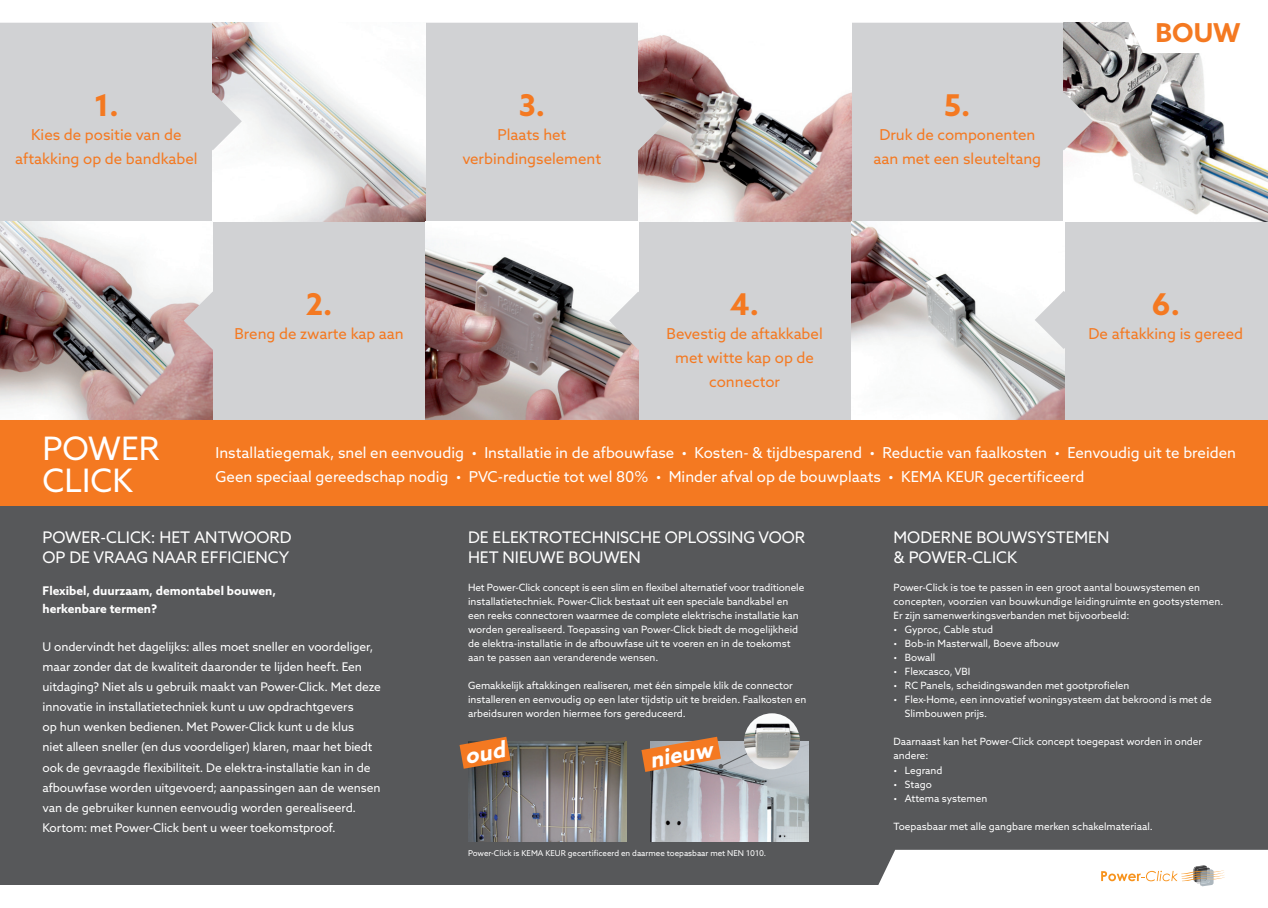
<style>
.page{position:relative;width:1268px;height:908px;background:#fff}
.page>*{position:absolute;margin:0;border:0;box-sizing:border-box;transform-origin:0 0}
.t1{font:32.3px "Azo Sans";color:#fff}
.t2{font:700 30px "Azo Sans";color:#f47921}
.t3{font:700 26px "Azo Sans";color:#f47921}
.t4{font:italic 700 22px "Azo Sans";color:#fff}
.t5{font:16px/20px "Azo Sans";color:#fff}
.t6{font:15px/24px "Azo Sans";color:#fff}
.t7{font:15px/24px "Azo Sans";color:#f47921;text-align:center}
.t8{font:12px/20px "Azo Sans";letter-spacing:-.01em;color:#fff}
.t9{font:700 12px/18px "Azo Sans";color:#fff}
.t10{font:10px/14px "Azo Sans";color:#fff}
.t11{font:8px "Azo Sans";color:#fff}
</style>
<div class="page">
<div style="left:0;top:483px;width:1267px;height:401px;background:#57585a"></div>
<div style="left:0;top:23px;width:1267px;height:397px;background:#d1d2d4"></div>
<div style="left:0;top:420px;width:1267px;height:85px;background:#f47921"></div>
<img style="left:213px;top:23px;width:212px;height:198px">
<img style="left:638px;top:23px;width:212px;height:198px">
<img style="left:1063px;top:23px;width:204px;height:198px">
<img style="left:851px;top:221px;width:213px;height:199px">
<img style="left:0;top:221px;width:213px;height:199px">
<img style="left:425px;top:221px;width:213px;height:199px">
<svg style="left:184px;top:92px;width:58px;height:58px"></svg>
<svg style="left:184px;top:291px;width:58px;height:58px"></svg>
<svg style="left:609px;top:291px;width:58px;height:58px"></svg>
<svg style="left:1034px;top:291px;width:58px;height:58px"></svg>
<svg style="left:609px;top:92px;width:58px;height:58px"></svg>
<svg style="left:1034px;top:92px;width:58px;height:58px"></svg>
<img style="left:468px;top:741px;width:158px;height:99px">
<img style="left:650px;top:741px;width:158px;height:99px">
<svg style="left:1120px;top:22px;width:147px;height:31px"></svg>
<svg style="left:872px;top:849px;width:395px;height:38px"></svg>
<svg style="left:641px;top:736px;width:109px;height:35px"></svg>
<img style="left:744px;top:713px;width:55px;height:56px;border-radius:28px">
<svg style="left:459px;top:736px;width:51px;height:32px"></svg>
<p class="t2" style="left:94px;top:85px;width:26px">1.</p>
<p class="t7" style="left:31px;top:122px;width:152px">Kies de positie van de</p>
<p class="t7" style="left:15px;top:146px;width:184px">aftakking op de bandkabel</p>
<p class="t2" style="left:518px;top:85px;width:28px">3.</p>
<p class="t7" style="left:497px;top:122px;width:70px">Plaats het</p>
<p class="t7" style="left:462px;top:146px;width:140px">verbindingselement</p>
<p class="t2" style="left:944px;top:85px;width:28px">5.</p>
<p class="t7" style="left:873px;top:122px;width:169px">Druk de componenten aan met een sleuteltang</p>
<p class="t3" style="left:1155px;top:15px;width:86px">BOUW</p>
<p class="t1" style="left:43px;top:427px;width:119px">POWER</p>
<p class="t1" style="left:43px;top:459px;width:92px">CLICK</p>
<p class="t2" style="left:306px;top:284px;width:28px">2.</p>
<p class="t7" style="left:234px;top:321px;width:171px">Breng de zwarte kap aan</p>
<p class="t2" style="left:730px;top:284px;width:30px">4.</p>
<p class="t7" style="left:666px;top:321px;width:158px">Bevestig de aftakkabel met witte kap op de connector</p>
<p class="t2" style="left:1151px;top:284px;width:29px">6.</p>
<p class="t7" style="left:1088px;top:321px;width:156px">De aftakking is gereed</p>
<p class="t6" style="left:215px;top:440px;width:1021px">Installatiegemak, snel en eenvoudig • Installatie in de afbouwfase • Kosten- &amp; tijdbesparend • Reductie van faalkosten • Eenvoudig uit te breiden<br>Geen speciaal gereedschap nodig • PVC-reductie tot wel 80% • Minder afval op de bouwplaats • KEMA KEUR gecertificeerd</p>
<p class="t5" style="left:43px;top:527px;width:250px">POWER-CLICK: HET ANTWOORD</p>
<p class="t5" style="left:43px;top:547px;width:248px">OP DE VRAAG NAAR EFFICIENCY</p>
<p class="t9" style="left:43px;top:581px;width:235px">Flexibel, duurzaam, demontabel bouwen, herkenbare termen?</p>
<p class="t8" style="left:43px;top:636px;width:340px">U ondervindt het dagelijks: alles moet sneller en voordeliger, maar zonder dat de kwaliteit daaronder te lijden heeft. Een uitdaging? Niet als u gebruik maakt van Power-Click. Met deze innovatie in installatietechniek kunt u uw opdrachtgevers<br>op hun wenken bedienen. Met Power-Click kunt u de klus<br>niet alleen sneller (en dus voordeliger) klaren, maar het biedt ook de gevraagde flexibiliteit. De elektra-installatie kan in de afbouwfase worden uitgevoerd; aanpassingen aan de wensen van de gebruiker kunnen eenvoudig worden gerealiseerd.<br>Kortom: met Power-Click bent u weer toekomstproof.</p>
<p class="t5" style="left:468px;top:527px;width:338px">DE ELEKTROTECHNISCHE OPLOSSING VOOR<br>HET NIEUWE BOUWEN</p>
<p class="t10" style="left:468px;top:580px;width:338px">Het Power-Click concept is een slim en flexibel alternatief voor traditionele installatietechniek. Power-Click bestaat uit een speciale bandkabel en een reeks connectoren waarmee de complete elektrische installatie kan worden gerealiseerd. Toepassing van Power-Click biedt de mogelijkheid de elektra-installatie in de afbouwfase uit te voeren en in de toekomst aan te passen aan veranderende wensen.</p>
<p class="t10" style="left:468px;top:678px;width:340px">Gemakkelijk aftakkingen realiseren, met één simpele klik de connector installeren en eenvoudig op een later tijdstip uit te breiden. Faalkosten en arbeidsuren worden hiermee fors gereduceerd.</p>
<p class="t4" style="left:647px;top:745px;width:65px;rotate:-10deg">nieuw</p>
<p class="t11" style="left:468px;top:847px;width:299px">Power-Click is KEMA KEUR gecertificeerd en daarmee toepasbaar met NEN 1010.</p>
<p class="t5" style="left:893px;top:527px;width:217px">MODERNE BOUWSYSTEMEN</p>
<p class="t5" style="left:893px;top:547px;width:125px">&amp; POWER-CLICK</p>
<p class="t10" style="left:893px;top:580px;width:331px">Power-Click is toe te passen in een groot aantal bouwsystemen en concepten, voorzien van bouwkundige leidingruimte en gootsystemen.<br>Er zijn samenwerkingsverbanden met bijvoorbeeld:</p>
<p class="t10" style="left:893px;top:622px;width:101px">• Gyproc, Cable stud</p>
<p class="t10" style="left:893px;top:636px;width:167px">• Bob-in Masterwall, Boeve afbouw</p>
<p class="t10" style="left:893px;top:650px;width:43px">• Bowall</p>
<p class="t10" style="left:893px;top:664px;width:78px">• Flexcasco, VBI</p>
<p class="t10" style="left:893px;top:678px;width:237px">• RC Panels, scheidingswanden met gootprofielen</p>
<p class="t10" style="left:904px;top:692px;width:308px;text-indent:-11px">• Flex-Home, een innovatief woningsysteem dat bekroond is met de<br>Slimbouwen prijs.</p>
<p class="t10" style="left:893px;top:734px;width:310px">Daarnaast kan het Power-Click concept toegepast worden in onder andere:</p>
<p class="t10" style="left:893px;top:762px;width:50px">• Legrand</p>
<p class="t10" style="left:893px;top:776px;width:40px">• Stago</p>
<p class="t10" style="left:893px;top:790px;width:95px">• Attema systemen</p>
<p class="t10" style="left:893px;top:818px;width:261px">Toepasbaar met alle gangbare merken schakelmateriaal.</p>
</div>
